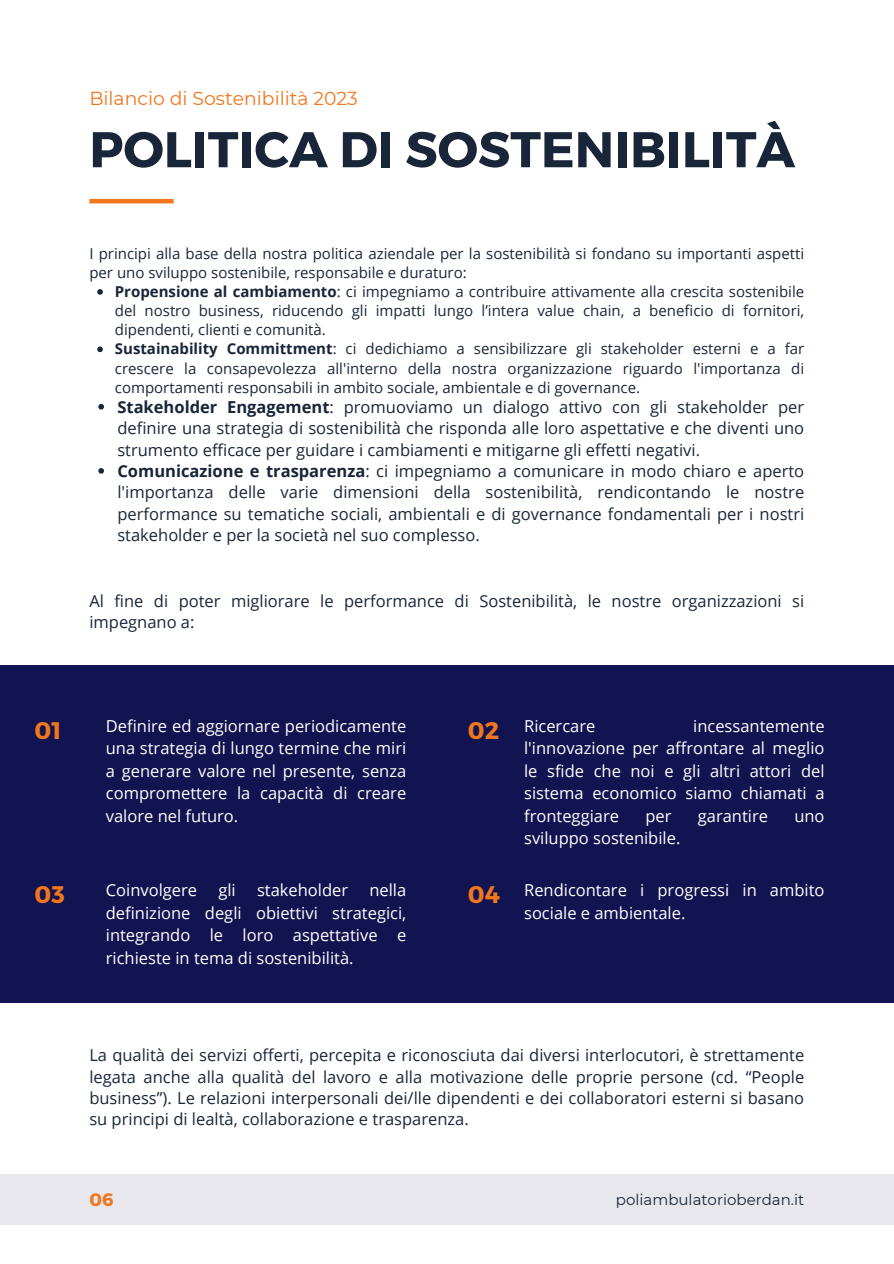
<style>
.page{position:relative;width:894px;height:1264px;background:#fff}
.page>*{position:absolute;margin:0;border:0;box-sizing:border-box;transform-origin:0 0}
.t1{font:700 50.1px "Montserrat";color:#192639}
.t2{font:700 24px "Montserrat";color:#f1761c}
.t3{font:18.75px "Montserrat";color:#f1761c}
.t4{font:700 18px "Montserrat";color:#f1761c}
.t5{font:16.5px/21.3px "Open Sans";color:#192639;text-align:justify}
.t6{font:16.5px/22.5px "Open Sans";color:#fff;text-align:justify}
.t7{font:15px/19.2px "Open Sans";color:#192639;text-align:justify}
.t8{font:15px "Montserrat";color:#192639}
.s1{font-weight:700}
</style>
<div class="page">
<div style="left:0;top:1174px;width:893px;height:50px;background:#e7e7ed"></div>
<hr style="left:89px;top:199px;width:84px;height:4px;background:#f1761c">
<svg style="left:97px;top:289px;width:6px;height:6px"></svg>
<svg style="left:97px;top:346px;width:6px;height:6px"></svg>
<svg style="left:98px;top:404px;width:6px;height:5px"></svg>
<svg style="left:98px;top:468px;width:6px;height:5px"></svg>
<div style="left:0;top:665px;width:892px;height:337px;background:#111450"></div>
<p class="t3" style="left:89px;top:87px;width:270px">Bilancio di Sostenibilità 2023</p>
<p class="t1" style="left:89px;top:117px;width:707px">POLITICA DI SOSTENIBILITÀ</p>
<p class="t7" style="left:89px;top:243px;width:716px">I principi alla base della nostra politica aziendale per la sostenibilità si fondano su importanti aspetti per uno sviluppo sostenibile, responsabile e duraturo:</p>
<p class="t7" style="left:115px;top:281px;width:690px"><span class="s1">Propensione al cambiamento</span>: ci impegniamo a contribuire attivamente alla crescita sostenibile del nostro business, riducendo gli impatti lungo l’intera value chain, a beneficio di fornitori, dipendenti, clienti e comunità.</p>
<p class="t7" style="left:115px;top:339px;width:690px"><span class="s1">Sustainability Committment</span>: ci dedichiamo a sensibilizzare gli stakeholder esterni e a far crescere la consapevolezza all'interno della nostra organizzazione riguardo l'importanza di comportamenti responsabili in ambito sociale, ambientale e di governance.</p>
<p class="t5" style="left:117px;top:396px;width:688px"><span class="s1">Stakeholder Engagement</span>: promuoviamo un dialogo attivo con gli stakeholder per definire una strategia di sostenibilità che risponda alle loro aspettative e che diventi uno strumento efficace per guidare i cambiamenti e mitigarne gli effetti negativi.</p>
<p class="t5" style="left:117px;top:460px;width:688px"><span class="s1">Comunicazione e trasparenza</span>: ci impegniamo a comunicare in modo chiaro e aperto l'importanza delle varie dimensioni della sostenibilità, rendicontando le nostre performance su tematiche sociali, ambientali e di governance fondamentali per i nostri stakeholder e per la società nel suo complesso.</p>
<p class="t5" style="left:89px;top:590px;width:716px">Al fine di poter migliorare le performance di Sostenibilità, le nostre organizzazioni si impegnano a:</p>
<p class="t6" style="left:106px;top:713px;width:302px">Definire ed aggiornare periodicamente una strategia di lungo termine che miri a generare valore nel presente, senza compromettere la capacità di creare valore nel futuro.</p>
<p class="t6" style="left:524px;top:713px;width:73px">Ricercare</p>
<p class="t6" style="left:524px;top:713px;width:302px;text-indent:169px">incessantemente l'innovazione per affrontare al meglio le sfide che noi e gli altri attori del sistema economico siamo chiamati a fronteggiare</p>
<p class="t2" style="left:34px;top:714px;width:28px">01</p>
<p class="t2" style="left:468px;top:714px;width:33px">02</p>
<p class="t6" style="left:645px;top:803px;width:28px">per</p>
<p class="t6" style="left:697px;top:803px;width:72px">garantire</p>
<p class="t6" style="left:794px;top:803px;width:32px">uno</p>
<p class="t6" style="left:524px;top:826px;width:158px">sviluppo sostenibile.</p>
<p class="t6" style="left:106px;top:878px;width:302px;text-indent:263px">nella definizione degli obiettivi strategici, integrando le loro aspettative e richieste in tema di sostenibilità.</p>
<p class="t6" style="left:524px;top:878px;width:302px">Rendicontare i progressi in ambito sociale e ambientale.</p>
<p class="t6" style="left:106px;top:878px;width:93px">Coinvolgere</p>
<p class="t6" style="left:218px;top:878px;width:19px">gli</p>
<p class="t6" style="left:257px;top:878px;width:93px">stakeholder</p>
<p class="t2" style="left:34px;top:879px;width:32px">03</p>
<p class="t2" style="left:468px;top:879px;width:34px">04</p>
<p class="t5" style="left:89px;top:1044px;width:716px">La qualità dei servizi offerti, percepita e riconosciuta dai diversi interlocutori, è strettamente legata anche alla qualità del lavoro e alla motivazione delle proprie persone (cd. “People business”). Le relazioni interpersonali dei/lle dipendenti e dei collaboratori esterni si basano su principi di lealtà, collaborazione e trasparenza.</p>
<h1 class="t4" style="left:89px;top:1187px;width:26px">06</h1>
<h2 class="t8" style="left:615px;top:1190px;width:190px">poliambulatorioberdan.it</h2>
</div>
